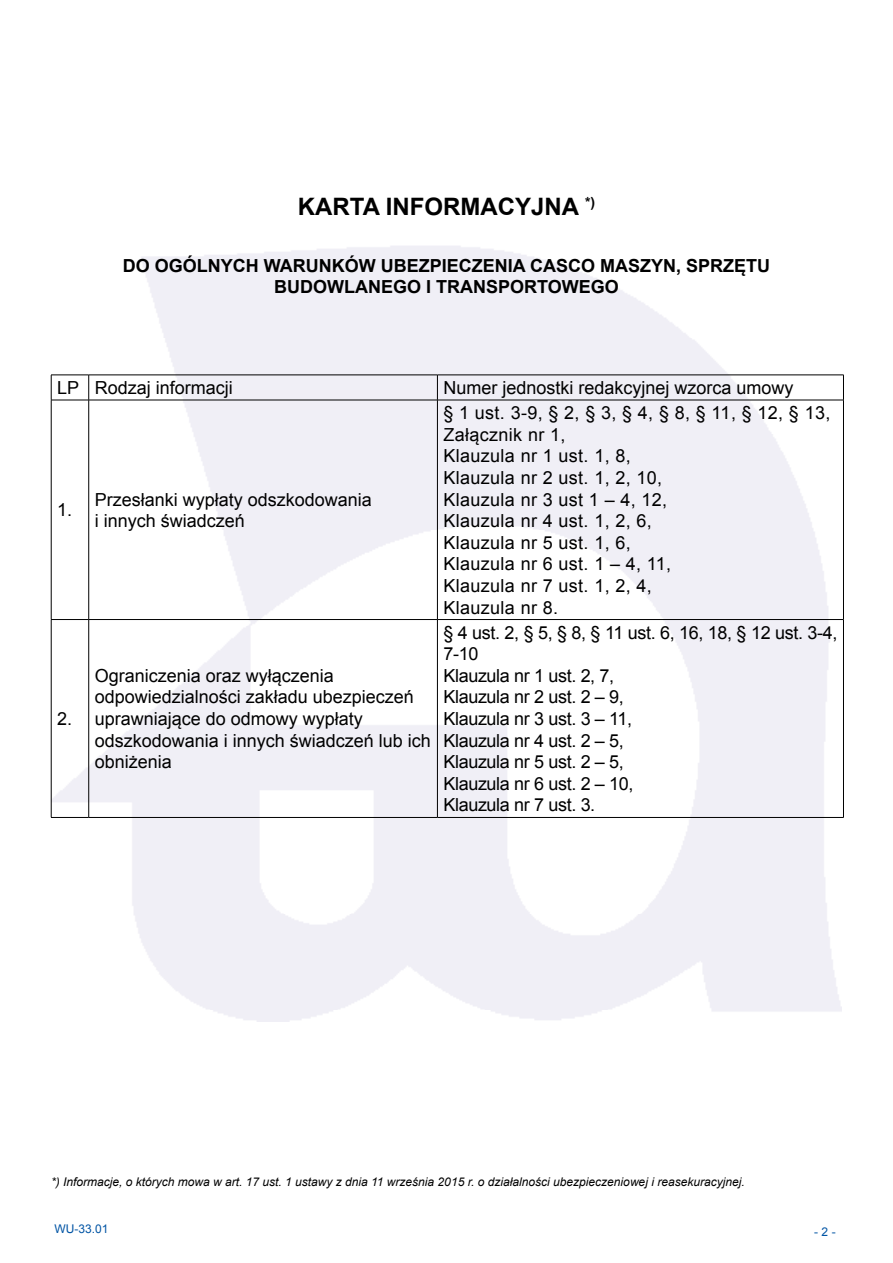
<style>
.page{position:relative;width:893px;height:1263px;background:#fff}
.page>*{position:absolute;margin:0;border:0;box-sizing:border-box;transform-origin:0 0}
.t1{font:700 24px "Arial";color:#000}
.t2{font:18px/21.6px "Arial";color:#000}
.t3{font:18px/21.6px "Arial";letter-spacing:.02em;color:#000}
.t4{font:18px/21.6px "Arial";letter-spacing:-.02em;color:#000}
.t5{font:700 18px/21.6px "Arial";color:#000;text-align:center}
.t6{font:italic 12px "Arial";color:#000}
.t7{font:12px "Arial";color:#0054a4}
</style>
<div class="page">
<img style="left:51px;top:246px;width:790px;height:775px">
<hr style="left:51px;top:375px;width:38px;height:1px;background:#000">
<svg style="left:51px;top:375px;width:1px;height:25px"></svg>
<hr style="left:89px;top:375px;width:348px;height:1px;background:#000">
<svg style="left:88px;top:375px;width:1px;height:25px"></svg>
<hr style="left:437px;top:375px;width:407px;height:1px;background:#000">
<svg style="left:437px;top:375px;width:1px;height:25px"></svg>
<svg style="left:843px;top:375px;width:1px;height:25px"></svg>
<hr style="left:51px;top:400px;width:38px;height:1px;background:#000">
<hr style="left:51px;top:400px;width:1px;height:219px;background:#000">
<hr style="left:89px;top:400px;width:348px;height:1px;background:#000">
<hr style="left:88px;top:400px;width:1px;height:219px;background:#000">
<hr style="left:437px;top:400px;width:407px;height:1px;background:#000">
<hr style="left:437px;top:400px;width:1px;height:219px;background:#000">
<hr style="left:843px;top:400px;width:1px;height:219px;background:#000">
<hr style="left:51px;top:619px;width:38px;height:1px;background:#000">
<hr style="left:51px;top:620px;width:1px;height:197px;background:#000">
<hr style="left:89px;top:619px;width:348px;height:1px;background:#000">
<hr style="left:88px;top:620px;width:1px;height:197px;background:#000">
<hr style="left:437px;top:619px;width:407px;height:1px;background:#000">
<hr style="left:437px;top:620px;width:1px;height:197px;background:#000">
<hr style="left:843px;top:620px;width:1px;height:197px;background:#000">
<hr style="left:51px;top:817px;width:38px;height:1px;background:#000">
<hr style="left:89px;top:817px;width:348px;height:1px;background:#000">
<hr style="left:437px;top:817px;width:407px;height:1px;background:#000">
<h1 class="t1" style="left:298px;top:191px;width:299px">KARTA INFORMACYJNA <sup>*)</sup></h1>
<p class="t5" style="left:123px;top:255px;width:649px">DO OGÓLNYCH WARUNKÓW UBEZPIECZENIA CASCO MASZYN, SPRZĘTU<br>BUDOWLANEGO I TRANSPORTOWEGO</p>
<p class="t2" style="left:57px;top:377px;width:177px">LP Rodzaj informacji</p>
<p class="t2" style="left:443px;top:377px;width:352px">Numer jednostki redakcyjnej wzorca umowy</p>
<p class="t2" style="left:57px;top:499px;width:17px">1.</p>
<p class="t2" style="left:95px;top:489px;width:279px">Przesłanki wypłaty odszkodowania i innych świadczeń</p>
<p class="t2" style="left:57px;top:708px;width:17px">2.</p>
<p class="t2" style="left:95px;top:665px;width:338px">Ograniczenia oraz wyłączenia odpowiedzialności zakładu ubezpieczeń uprawniające do odmowy wypłaty odszkodowania i innych świadczeń lub ich obniżenia</p>
<p class="t3" style="left:443px;top:402px;width:388px">§ 1 ust. 3-9, § 2, § 3, § 4, § 8, § 11, § 12, § 13,<br>Załącznik nr 1,<br>Klauzula nr 1 ust. 1, 8,<br>Klauzula nr 2 ust. 1, 2, 10,<br>Klauzula nr 3 ust 1 – 4, 12,<br>Klauzula nr 4 ust. 1, 2, 6,<br>Klauzula nr 5 ust. 1, 6,<br>Klauzula nr 6 ust. 1 – 4, 11,<br>Klauzula nr 7 ust. 1, 2, 4,<br>Klauzula nr 8.</p>
<p class="t4" style="left:443px;top:622px;width:395px">§ 4 ust. 2, § 5, § 8, § 11 ust. 6, 16, 18, § 12 ust. 3-4,<br>7-10<br>Klauzula nr 1 ust. 2, 7,<br>Klauzula nr 2 ust. 2 – 9,<br>Klauzula nr 3 ust. 3 – 11,<br>Klauzula nr 4 ust. 2 – 5,<br>Klauzula nr 5 ust. 2 – 5,<br>Klauzula nr 6 ust. 2 – 10,<br>Klauzula nr 7 ust. 3.</p>
<p class="t6" style="left:51px;top:1174px;width:695px">*) Informacje, o których mowa w art. 17 ust. 1 ustawy z dnia 11 września 2015 r. o działalności ubezpieczeniowej i reasekuracyjnej.</p>
<p class="t7" style="left:54px;top:1220px;width:56px">WU-33.01</p>
<p class="t7" style="left:814px;top:1223px;width:23px">- 2 -</p>
</div>
